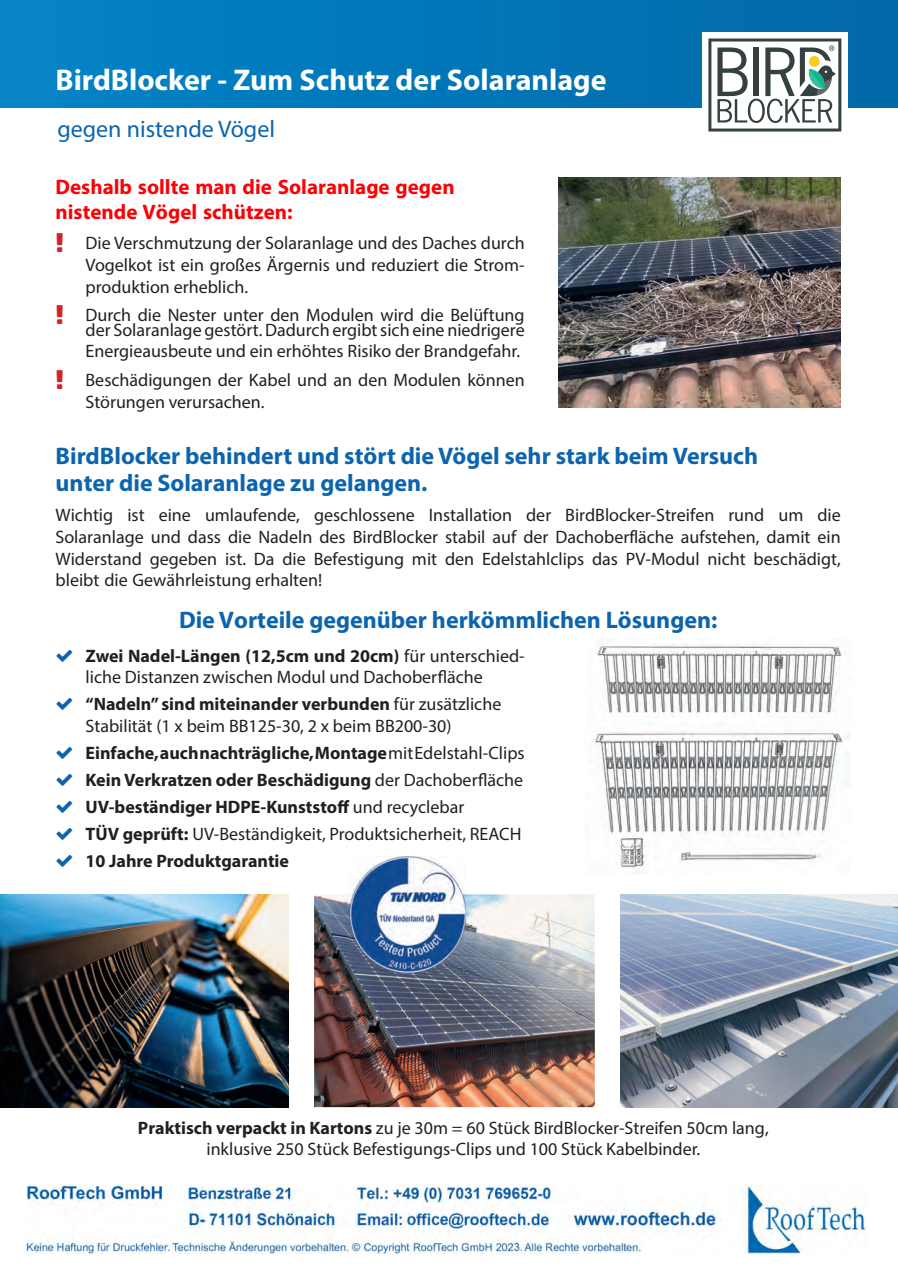
<style>
.page{position:relative;width:898px;height:1266px;background:#fff}
.page>*{position:absolute;margin:0;border:0;box-sizing:border-box;transform-origin:0 0}
.t1{font:700 30px "Myriad Pro";color:#fff}
.t2{font:700 24px/27px "Myriad Pro";color:#0d64ae}
.t3{font:24px "Myriad Pro";color:#0d64ae}
.t4{font:700 21px/25.2px "Myriad Pro";color:#fb0207}
.t5{font:18px/21.6px "Myriad Pro";color:#231f20}
.t6{font:700 18px/27px "Myriad Pro";color:#231f20}
.s1{font-weight:700}
.s2{font-weight:400}
</style>
<div class="page">
<img style="left:0;top:894px;width:288px;height:213px">
<img style="left:314px;top:894px;width:281px;height:213px">
<img style="left:349px;top:856px;width:117px;height:117px">
<div style="left:0;top:0;width:898px;height:107px;background:linear-gradient(to right,#0384c8,#0169a8)"></div>
<img style="left:620px;top:894px;width:278px;height:213px">
<img style="left:559px;top:178px;width:282px;height:230px">
<div style="left:702px;top:32px;width:145px;height:110px;background:#fff"></div>
<svg style="left:708px;top:38px;width:133px;height:94px"></svg>
<img style="left:593px;top:731px;width:257px;height:144px">
<img style="left:596px;top:644px;width:246px;height:73px">
<img style="left:26px;top:1184px;width:840px;height:70px">
<h1 class="t1" style="left:56px;top:69px;width:552px">BirdBlocker - Zum Schutz der Solaranlage</h1>
<h2 class="t3" style="left:57px;top:120px;width:219px">gegen nistende Vögel</h2>
<p class="t4" style="left:56px;top:176px;width:400px">Deshalb sollte man die Solaranlage gegen nistende Vögel schützen:</p>
<p class="t5" style="left:86px;top:234px;width:441px;text-align:justify">Die Verschmutzung der Solaranlage und des Daches durch Vogelkot ist ein großes Ärgernis und reduziert die Strom&shy;produktion erheblich.</p>
<p class="t5" style="left:86px;top:310px;width:440px;line-height:14.4px">Durch die Nester unter den Modulen wird die Belüftung der Solaranlage gestört. Dadurch ergibt sich eine niedrigere</p>
<p class="t5" style="left:86px;top:338px;width:440px;line-height:28.8px">Energieausbeute und ein erhöhtes Risiko der Brandgefahr.<br>Beschädigungen der Kabel und an den Modulen können</p>
<p class="t5" style="left:86px;top:392px;width:180px">Störungen verursachen.</p>
<h2 class="t2" style="left:56px;top:444px;width:704px">BirdBlocker behindert und stört die Vögel sehr stark beim Versuch unter die Solaranlage zu gelangen.</h2>
<p class="t5" style="left:56px;top:506px;width:787px;text-align:justify">Wichtig ist eine umlaufende, geschlossene Installation der BirdBlocker-Streifen rund um die Solaranlage und dass die Nadeln des BirdBlocker stabil auf der Dachoberfläche aufstehen, damit ein Widerstand gegeben ist. Da die Befestigung mit den Edelstahlclips das PV-Modul nicht beschädigt, bleibt die Gewährleistung erhalten!</p>
<h2 class="t2" style="left:179px;top:608px;width:540px">Die Vorteile gegenüber herkömmlichen Lösungen:</h2>
<p class="t5" style="left:86px;top:646px;width:440px"><span class="s1">Zwei Nadel-Längen (12,5cm und 20cm)</span> für unterschied&shy;liche Distanzen zwischen Modul und Dachoberfläche</p>
<p class="t5" style="left:86px;top:695px;width:417px"><span class="s1">“Nadeln” sind miteinander verbunden</span> für zusätzliche<br>Stabilität (1 x beim BB125-30, 2 x beim BB200-30)</p>
<p class="t6" style="left:86px;top:741px;width:441px">Einfache, auch nachträgliche, Montage <span class="s2">mit Edelstahl-Clips </span>Kein Verkratzen oder Beschädigung <span class="s2">der Dachoberfläche </span>UV-beständiger HDPE-Kunststoff <span class="s2">und recyclebar<br></span>TÜV geprüft: <span class="s2">UV-Beständigkeit, Produktsicherheit, REACH </span>10 Jahre Produktgarantie</p>
<p class="t5" style="left:138px;top:1116px;width:632px;text-align:center"><span class="s1">Praktisch verpackt in Kartons</span> zu je 30m = 60 Stück BirdBlocker-Streifen 50cm lang, inklusive 250 Stück Befestigungs-Clips und 100 Stück Kabelbinder.</p>
</div>
